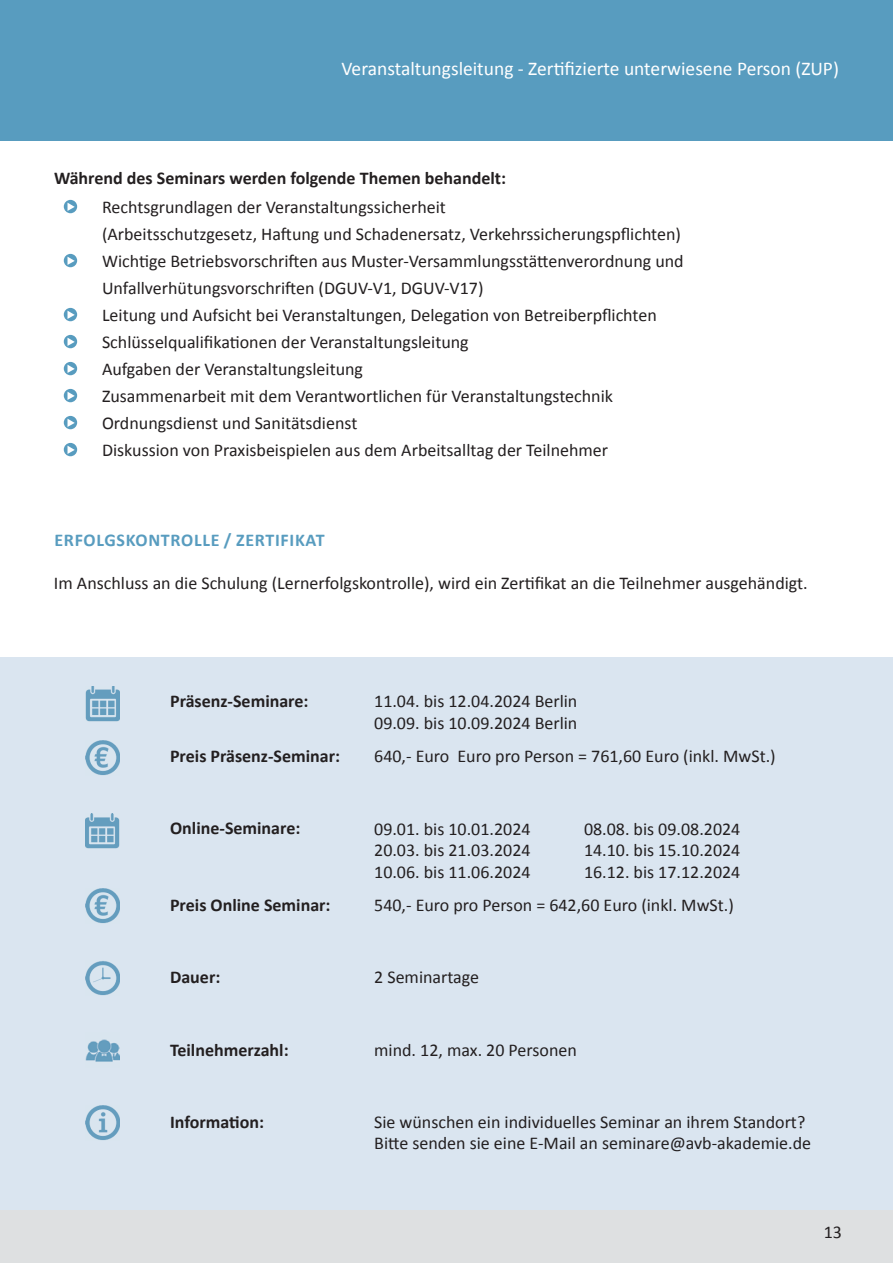
<style>
.page{position:relative;width:893px;height:1263px;background:#fff}
.page>*{position:absolute;margin:0;border:0;box-sizing:border-box;transform-origin:0 0}
.t1{font:19.5px "Calibri";color:#fff}
.t2{font:18px/27px "Calibri";color:#231f20}
.t3{font:700 18px "Calibri";color:#231f20}
.t4{font:700 18px "Calibri";letter-spacing:.04em;color:#589cbf}
</style>
<div class="page">
<div style="left:0;top:0;width:893px;height:140px;background:#589cbf"></div>
<div style="left:0;top:1210px;width:893px;height:53px;background:#dee0e1"></div>
<div style="left:0;top:657px;width:893px;height:553px;background:#dae5f0"></div>
<svg style="left:64px;top:200px;width:13px;height:13px"></svg>
<svg style="left:68px;top:203px;width:7px;height:8px"></svg>
<svg style="left:64px;top:254px;width:13px;height:13px"></svg>
<svg style="left:68px;top:257px;width:7px;height:8px"></svg>
<svg style="left:64px;top:308px;width:13px;height:13px"></svg>
<svg style="left:68px;top:311px;width:7px;height:8px"></svg>
<svg style="left:64px;top:335px;width:13px;height:13px"></svg>
<svg style="left:68px;top:338px;width:7px;height:8px"></svg>
<svg style="left:64px;top:362px;width:13px;height:13px"></svg>
<svg style="left:68px;top:365px;width:7px;height:8px"></svg>
<svg style="left:64px;top:389px;width:13px;height:13px"></svg>
<svg style="left:68px;top:392px;width:7px;height:8px"></svg>
<svg style="left:64px;top:416px;width:13px;height:13px"></svg>
<svg style="left:68px;top:419px;width:7px;height:8px"></svg>
<svg style="left:64px;top:443px;width:13px;height:13px"></svg>
<svg style="left:68px;top:446px;width:7px;height:8px"></svg>
<img style="left:86px;top:686px;width:34px;height:35px">
<img style="left:85px;top:813px;width:34px;height:35px">
<img style="left:86px;top:740px;width:34px;height:35px">
<img style="left:86px;top:888px;width:34px;height:35px">
<img style="left:86px;top:961px;width:34px;height:34px">
<img style="left:86px;top:1039px;width:34px;height:23px">
<img style="left:86px;top:1105px;width:34px;height:35px">
<p class="t1" style="left:342px;top:57px;width:499px">veranstaltungsleitung - Zertifizierte unterwiesene Person (ZuP)</p>
<p class="t3" style="left:54px;top:165px;width:454px">Während des Seminars werden folgende Themen behandelt:</p>
<p class="t2" style="left:102px;top:193px;width:583px">Rechtsgrundlagen der veranstaltungssicherheit<br>(arbeitsschutzgesetz, haftung und Schadenersatz, verkehrssicherungspflichten)<br>Wichtige Betriebsvorschriften aus Muster-versammlungsstättenverordnung und unfallverhütungsvorschriften (dguv-v1, dguv-v17)<br>leitung und aufsicht bei veranstaltungen, delegation von Betreiberpflichten Schlüsselqualifikationen der veranstaltungsleitung<br>Aufgaben der Veranstaltungsleitung<br>Zusammenarbeit mit dem verantwortlichen für veranstaltungstechnik ordnungsdienst und Sanitätsdienst<br>diskussion von Praxisbeispielen aus dem arbeitsalltag der teilnehmer</p>
<p class="t4" style="left:54px;top:527px;width:272px">ERFOLGSKONTROLLE / ZERTIFIKAT</p>
<p class="t2" style="left:54px;top:568px;width:755px">Im anschluss an die Schulung (lernerfolgskontrolle), wird ein Zertifikat an die teilnehmer ausgehändigt.</p>
<p class="t3" style="left:170px;top:688px;width:140px">Präsenz-Seminare:</p>
<p class="t2" style="left:374px;top:689px;width:205px;line-height:21.6px">11.04. bis 12.04.2024 Berlin<br>09.09. bis 10.09.2024 Berlin</p>
<p class="t3" style="left:170px;top:743px;width:172px">Preis Präsenz-Seminar:</p>
<p class="t2" style="left:374px;top:742px;width:403px">640,- Euro Euro pro Person = 761,60 Euro (inkl. MwSt.)</p>
<p class="t3" style="left:170px;top:816px;width:132px">Online-Seminare:</p>
<p class="t2" style="left:374px;top:817px;width:158px;line-height:21.6px;text-align:justify">09.01. bis 10.01.2024<br>20.03. bis 21.03.2024<br>10.06. bis 11.06.2024</p>
<p class="t2" style="left:584px;top:817px;width:158px;line-height:21.6px;text-align:justify">08.08. bis 09.08.2024<br>14.10. bis 15.10.2024<br>16.12. bis 17.12.2024</p>
<p class="t3" style="left:170px;top:892px;width:162px">Preis Online Seminar:</p>
<p class="t2" style="left:374px;top:891px;width:361px">540,- Euro pro Person = 642,60 Euro (inkl. MwSt.)</p>
<p class="t3" style="left:170px;top:964px;width:52px">Dauer:</p>
<p class="t2" style="left:374px;top:963px;width:106px">2 Seminartage</p>
<p class="t3" style="left:170px;top:1037px;width:120px">Teilnehmerzahl:</p>
<p class="t2" style="left:374px;top:1035px;width:204px">mind. 12, max. 20 Personen</p>
<p class="t3" style="left:170px;top:1109px;width:96px">Information:</p>
<p class="t2" style="left:374px;top:1110px;width:438px;line-height:21.6px">Sie wünschen ein individuelles Seminar an ihrem Standort?<br>Bitte senden sie eine E-Mail an seminare@avb-akademie.de</p>
<p class="t2" style="left:824px;top:1218px;width:20px">13</p>
</div>
